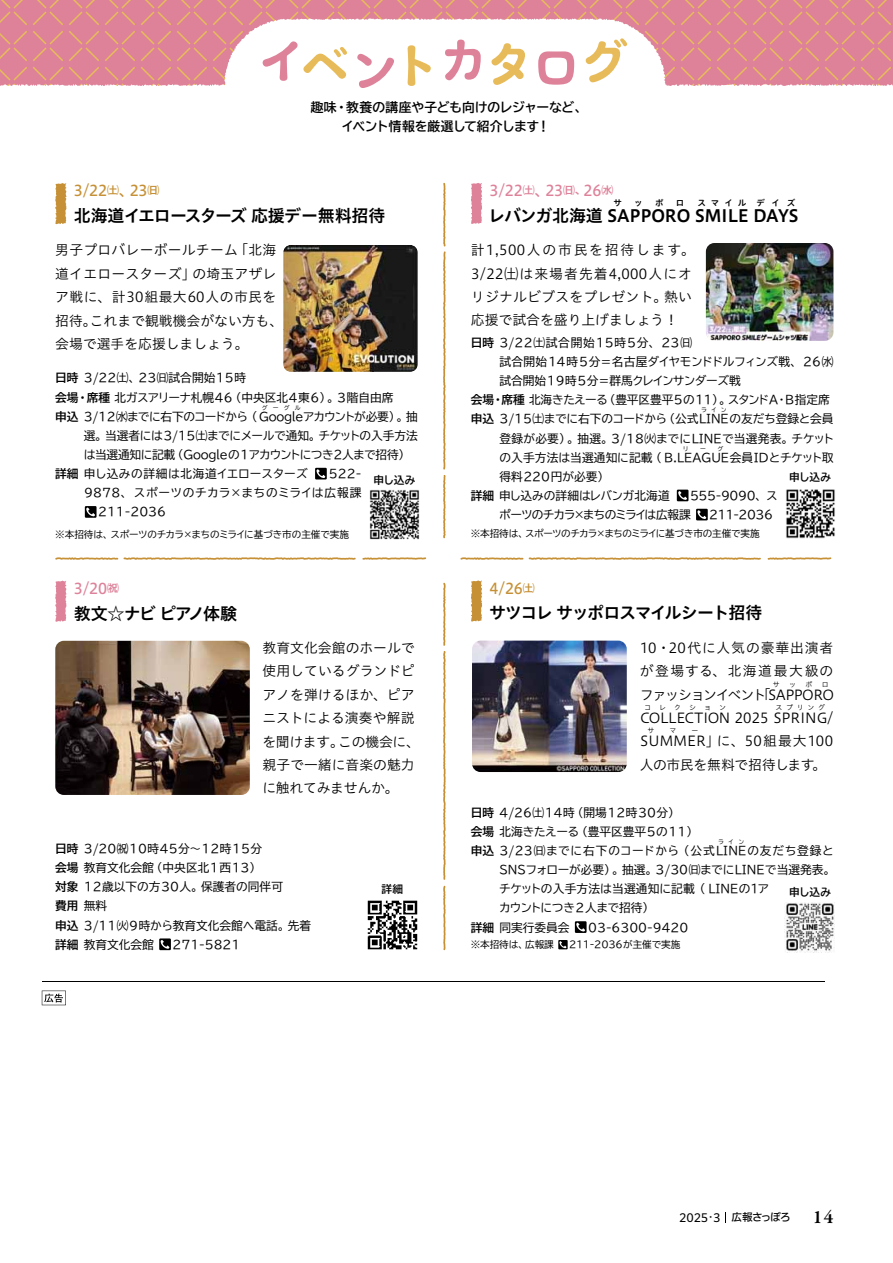
<style>
.page{position:relative;width:893px;height:1263px;background:#fff}
.page>*{position:absolute;margin:0;border:0;box-sizing:border-box;transform-origin:0 0}
.t1{font:16.95px "Hiragino UD Sans Std N W6 90 msp RKSJ H";letter-spacing:-.015em;color:#000}
.t2{font:16.95px "Hiragino UD Sans Std N W6 90 msp RKSJ H";letter-spacing:-.045em;color:#000}
.t3{font:16.95px "Hiragino UD Sans Std N W6 90 msp RKSJ H";letter-spacing:-.08em;color:#000}
.t4{font:16.95px "Hiragino UD Sans Std N W6 90 msp RKSJ H";letter-spacing:-.085em;color:#000}
.t5{font:14.85px "Hiragino UD Sans Std N W5 90 msp RKSJ H";color:#de829a}
.t6{font:14.85px "Hiragino UD Sans Std N W5 90 msp RKSJ H";color:#c69136}
.t7{font:13.8px/23.4px "Hiragino UD Sans Std N W3 90 msp RKSJ H";letter-spacing:.005em;color:#000}
.t8{font:13.8px "Hiragino UD Sans Std N W3 90 msp RKSJ H";letter-spacing:-.02em;color:#000}
.t9{font:13.8px "Hiragino UD Sans Std N W3 90 msp RKSJ H";letter-spacing:-.035em;color:#000}
.t10{font:12.75px/19.2px "TBUD Go Std Bold 90 msp RKSJ H";letter-spacing:-.01em;color:#000;text-align:center}
.t11{font:11.7px/19.2px "TBUD Go Std Regular 90 msp RKSJ H";color:#000}
.t12{font:11.7px/19.2px "TBUD Go Std Regular 90 msp RKSJ H";letter-spacing:-.02em;color:#000}
.t13{font:11.7px "TBUD Go Std Regular 90 msp RKSJ H";letter-spacing:-.025em;color:#000}
.t14{font:11.7px/19.2px "TBUD Go Std Regular 90 msp RKSJ H";letter-spacing:.035em;color:#000}
.t15{font:11.7px/19.2px "TBUD Go Std Regular 90 msp RKSJ H";letter-spacing:-.05em;color:#000}
.t16{font:11.7px "TBUD Go Std Regular 90 msp RKSJ H";letter-spacing:.025em;color:#000}
.t17{font:11.7px "TBUD Go Std Regular 90 msp RKSJ H";letter-spacing:.06em;color:#000}
.t18{font:11.7px "TBUD Go Std Bold 90 msp RKSJ H";color:#000}
.t19{font:10.65px "Hiragino UD Sans F Std N W5 90 msp RKSJ H";letter-spacing:-.06em;color:#000}
.t20{font:10.65px "TBUD Go Std Bold 90 msp RKSJ H";letter-spacing:-.03em;color:#000}
.t21{font:9.6px "TBUD Go Std Regular 90 msp RKSJ H";letter-spacing:-.02em;color:#000}
.t22{font:8.55px "Hiragino UD Sans Std N W6 90 msp RKSJ H";letter-spacing:.575em;color:#000}
.t23{font:6.9px "Hiragino UD Sans Std N W3 90 msp RKSJ H";letter-spacing:1.17em;color:#000}
.t24{font:5.85px "TBUD Go Std Regular 90 msp RKSJ H";letter-spacing:.73em;color:#000}
.s1{font-family:"Hiragino UD Sans Std N W6 90 msp RKSJ H";font-size:10.35px}
.s2{font-family:"Hiragino UD Sans Std W5 90 msp RKSJ H"}
.s3{font-family:"Hiragino UD Sans Std W6 90 msp RKSJ H";font-size:10.35px}
.s4{font-family:"TBUD Go Std Bold 90 msp RKSJ H"}
.s5{font-family:"TBUD Go Std Regular 90 msp RKSJ H"}
.s6{font-family:"Clarimo UDPE";font-size:11.7px}
.s7{font-family:"Hiragino UD Sans F Std N W3 90 msp RKSJ H"}
.s8{font-family:"Garamond Premr Pro";font-weight:600;font-size:19.2px}
</style>
<div class="page">
<svg style="left:0;top:0;width:893px;height:86px;background:#df8895"></svg>
<svg style="left:224px;top:19px;width:441px;height:67px"></svg>
<svg style="left:263px;top:41px;width:84px;height:40px"></svg>
<svg style="left:357px;top:54px;width:37px;height:34px"></svg>
<svg style="left:408px;top:45px;width:23px;height:41px"></svg>
<svg style="left:445px;top:40px;width:36px;height:40px"></svg>
<svg style="left:491px;top:43px;width:34px;height:42px"></svg>
<svg style="left:538px;top:51px;width:36px;height:34px"></svg>
<svg style="left:586px;top:38px;width:41px;height:44px"></svg>
<svg style="left:42px;top:990px;width:24px;height:15px"></svg>
<hr style="left:42px;top:982px;width:783px;height:1px;background:#000">
<svg style="left:55px;top:580px;width:12px;height:42px"></svg>
<svg style="left:677px;top:490px;width:11px;height:11px"></svg>
<svg style="left:696px;top:509px;width:12px;height:11px"></svg>
<img style="left:706px;top:243px;width:127px;height:98px;border-radius:9px">
<img style="left:55px;top:641px;width:195px;height:154px;border-radius:9px">
<svg style="left:159px;top:938px;width:12px;height:12px"></svg>
<img style="left:367px;top:900px;width:51px;height:50px">
<img style="left:786px;top:489px;width:49px;height:50px">
<svg style="left:471px;top:183px;width:11px;height:41px"></svg>
<img style="left:283px;top:245px;width:135px;height:127px">
<svg style="left:315px;top:468px;width:12px;height:11px"></svg>
<svg style="left:85px;top:506px;width:12px;height:12px"></svg>
<img style="left:369px;top:490px;width:51px;height:50px">
<svg style="left:55px;top:183px;width:12px;height:41px"></svg>
<svg style="left:443px;top:183px;width:3px;height:355px"></svg>
<svg style="left:443px;top:583px;width:3px;height:297px"></svg>
<svg style="left:443px;top:886px;width:3px;height:64px"></svg>
<svg style="left:55px;top:557px;width:301px;height:3px"></svg>
<svg style="left:363px;top:557px;width:63px;height:3px"></svg>
<svg style="left:460px;top:557px;width:301px;height:3px"></svg>
<svg style="left:768px;top:557px;width:63px;height:3px"></svg>
<img style="left:472px;top:641px;width:155px;height:131px;border-radius:9px">
<svg style="left:575px;top:921px;width:12px;height:12px"></svg>
<svg style="left:558px;top:940px;width:10px;height:9px"></svg>
<svg style="left:471px;top:580px;width:11px;height:42px"></svg>
<img style="left:784px;top:902px;width:50px;height:50px">
<p class="t10" style="left:311px;top:99px;width:278px">趣味・教養の講座や子ども向けのレジャーなど、イベント情報を厳選して紹介します！</p>
<p class="t6" style="left:74px;top:185px;width:87px">3/22<span class="s1">㈯</span>、23<span class="s1">㈰</span></p>
<h1 class="t2" style="left:74px;top:209px;width:313px">北海道イエロースターズ 応援デー無料招待</h1>
<p class="t5" style="left:489px;top:185px;width:125px">3/22<span class="s1">㈯</span>、23<span class="s1">㈰、</span>2<span class="s2">6</span><span class="s3">㈬</span></p>
<p class="t22" style="left:613px;top:199px;width:10px">サ</p>
<p class="t22" style="left:634px;top:199px;width:10px">ッ</p>
<p class="t22" style="left:655px;top:199px;width:10px">ポ</p>
<p class="t22" style="left:676px;top:199px;width:10px">ロ</p>
<p class="t22" style="left:697px;top:199px;width:50px">スマイル</p>
<p class="t22" style="left:756px;top:199px;width:40px">デイズ</p>
<h1 class="t1" style="left:488px;top:209px;width:312px">レバンガ北海道 SAPPORO SMILE DAYS</h1>
<p class="t7" style="left:55px;top:240px;width:229px">男子プロバレーボールチーム「北海道イエロースターズ」の埼玉アザレア戦に、計30組最大60人の市民を招待。これまで観戦機会がない方も、会場で選手を応援しましょう。</p>
<p class="t12" style="left:55px;top:370px;width:364px"><span class="s4">日時</span> 3/22㈯、23㈰試合開始15時<br><span class="s4">会場・席種</span> 北ガスアリーナ札幌46（中央区北4東6）。3階自由席<br><span class="s4">申込</span> 3/12㈬までに右下のコードから（ Googleアカウントが必要）。抽</p>
<p class="t24" style="left:262px;top:405px;width:40px">グーグル</p>
<p class="t13" style="left:84px;top:431px;width:335px">選。当選者には3/15㈯までにメールで通知。チケットの入手方法</p>
<p class="t13" style="left:84px;top:450px;width:328px">は当選通知に記載（Googleの1アカウントにつき２人まで招待）</p>
<p class="t11" style="left:55px;top:466px;width:254px"><span class="s4">詳細</span> 申し込みの詳細は北海道イエロースターズ</p>
<p class="t11" style="left:329px;top:466px;width:34px">522-</p>
<p class="t16" style="left:84px;top:488px;width:279px">9878、スポーツのチカラ×まちのミライは広報課</p>
<p class="t11" style="left:98px;top:504px;width:69px">211-2036</p>
<p class="t20" style="left:373px;top:475px;width:43px">申し込み</p>
<p class="t7" style="left:471px;top:240px;width:226px">計1,500人の市民を招待します。<br>3/22㈯は来場者先着4,000人にオリジナルビブスをプレゼント。熱い応援で試合を盛り上げましょう！</p>
<p class="t17" style="left:471px;top:338px;width:223px"><span class="s4">日時</span> 3/22㈯試合開始15時5分、23㈰</p>
<p class="t11" style="left:499px;top:353px;width:335px">試合開始14時5分=名古屋ダイヤモンドドルフィンズ戦、26㈬</p>
<p class="t11" style="left:499px;top:373px;width:243px">試合開始19時5分=群馬クレインサンダーズ戦</p>
<p class="t11" style="left:471px;top:392px;width:360px"><span class="s4">会場・席種</span> 北海きたえーる（豊平区豊平5の11）。スタンドA・B指定席</p>
<p class="t11" style="left:471px;top:411px;width:364px"><span class="s4">申込</span> 3/15㈯までに右下のコードから（公式LINEの友だち登録と会員</p>
<p class="t24" style="left:701px;top:408px;width:27px">ライン</p>
<p class="t11" style="left:499px;top:430px;width:337px">登録が必要）。抽選。3/18㈫までにLINEで当選発表。チケットの入手方法は当選通知に記載（ B.LEAGUE会員IDとチケット取</p>
<p class="t24" style="left:683px;top:446px;width:7px">リ</p>
<p class="t24" style="left:700px;top:446px;width:7px">ー</p>
<p class="t24" style="left:718px;top:446px;width:7px">グ</p>
<p class="t11" style="left:471px;top:468px;width:200px;text-indent:29px">得料220円が必要）<br><span class="s4">詳細</span> 申し込みの詳細はレバンガ北海道</p>
<p class="t15" style="left:499px;top:487px;width:280px;text-indent:191px">555-9090、スポーツのチカラ×まちのミライは広報課</p>
<p class="t11" style="left:709px;top:507px;width:65px">211-2036</p>
<p class="t20" style="left:789px;top:473px;width:43px">申し込み</p>
<p class="t21" style="left:55px;top:530px;width:295px">※本招待は、スポーツのチカラ×まちのミライに基づき市の主催で実施</p>
<p class="t21" style="left:471px;top:530px;width:290px">※本招待は、スポーツのチカラ×まちのミライに基づき市の主催で実施</p>
<p class="t5" style="left:74px;top:583px;width:47px">3/20<span class="s1">㈷</span></p>
<p class="t6" style="left:489px;top:582px;width:47px">4/26<span class="s1">㈯</span></p>
<h1 class="t4" style="left:74px;top:607px;width:165px">教文☆ナビ ピアノ体験</h1>
<h1 class="t3" style="left:489px;top:607px;width:275px">サツコレ サッポロスマイルシート招待</h1>
<p class="t7" style="left:262px;top:638px;width:159px">教育文化会館のホールで使用しているグランドピアノを弾けるほか、ピアニストによる演奏や解説を聞けます。この機会に、親子で一緒に音楽の魅力に触れてみませんか。</p>
<p class="t7" style="left:640px;top:638px;width:196px;text-align:justify">10・20代に人気の豪華出演者が登場する、北海道最大級のファッションイベント「SAPPORO</p>
<p class="t23" style="left:773px;top:681px;width:8px">サ</p>
<p class="t23" style="left:789px;top:681px;width:8px">ッ</p>
<p class="t23" style="left:805px;top:681px;width:8px">ポ</p>
<p class="t23" style="left:822px;top:681px;width:8px">ロ</p>
<p class="t8" style="left:640px;top:712px;width:195px">COLLECTION 2025 SPRING/</p>
<p class="t23" style="left:644px;top:705px;width:83px">コレクション</p>
<p class="t23" style="left:775px;top:705px;width:51px">スプリング</p>
<p class="t7" style="left:640px;top:731px;width:195px">SUMMER」に、50組最大100</p>
<p class="t23" style="left:648px;top:728px;width:8px">サ</p>
<p class="t23" style="left:669px;top:728px;width:8px">マ</p>
<p class="t23" style="left:691px;top:728px;width:8px">ー</p>
<p class="t9" style="left:640px;top:759px;width:188px">人の市民を無料で招待します。</p>
<p class="t11" style="left:55px;top:841px;width:229px"><span class="s4">日時</span> 3/20㈷10時45分～12時15分<br><span class="s4">会場</span> 教育文化会館（中央区北1西13）<br><span class="s4">対象</span> 12歳以下の方30人。保護者の同伴可</p>
<p class="t18" style="left:55px;top:902px;width:53px">費用 <span class="s5">無料</span></p>
<p class="t11" style="left:55px;top:917px;width:257px"><span class="s4">申込</span> 3/11㈫9時から教育文化会館へ電話。先着<span class="s4">詳細</span> 教育文化会館</p>
<p class="t11" style="left:173px;top:936px;width:69px">271-5821</p>
<p class="t20" style="left:381px;top:885px;width:23px">詳細</p>
<p class="t14" style="left:471px;top:804px;width:364px"><span class="s4">日時</span> 4/26㈯14時（開場12時30分）<br><span class="s4">会場</span> 北海きたえーる（豊平区豊平5の11）<br><span class="s4">申込</span> 3/23㈰までに右下のコードから（公式LINEの友だち登録と</p>
<p class="t24" style="left:718px;top:839px;width:28px">ライン</p>
<p class="t11" style="left:499px;top:862px;width:337px">SNSフォローが必要）。抽選。3/30㈰までにLINEで当選発表。</p>
<p class="t11" style="left:499px;top:881px;width:272px">チケットの入手方法は当選通知に記載（ LINEの１ア</p>
<p class="t13" style="left:499px;top:903px;width:157px">カウントにつき2人まで招待）</p>
<p class="t11" style="left:471px;top:919px;width:100px"><span class="s4">詳細</span> 同実行委員会</p>
<p class="t11" style="left:588px;top:919px;width:102px">03-6300-9420</p>
<p class="t20" style="left:789px;top:888px;width:43px">申し込み</p>
<p class="t21" style="left:471px;top:941px;width:84px">※本招待は、広報課</p>
<p class="t21" style="left:569px;top:941px;width:113px">211-2036が主催で実施</p>
<p class="t19" style="left:679px;top:1213px;width:156px"><span class="s6">2025</span><span class="s7">・</span><span class="s6">3</span> 広報さっぽろ <span class="s8">14</span></p>
</div>
